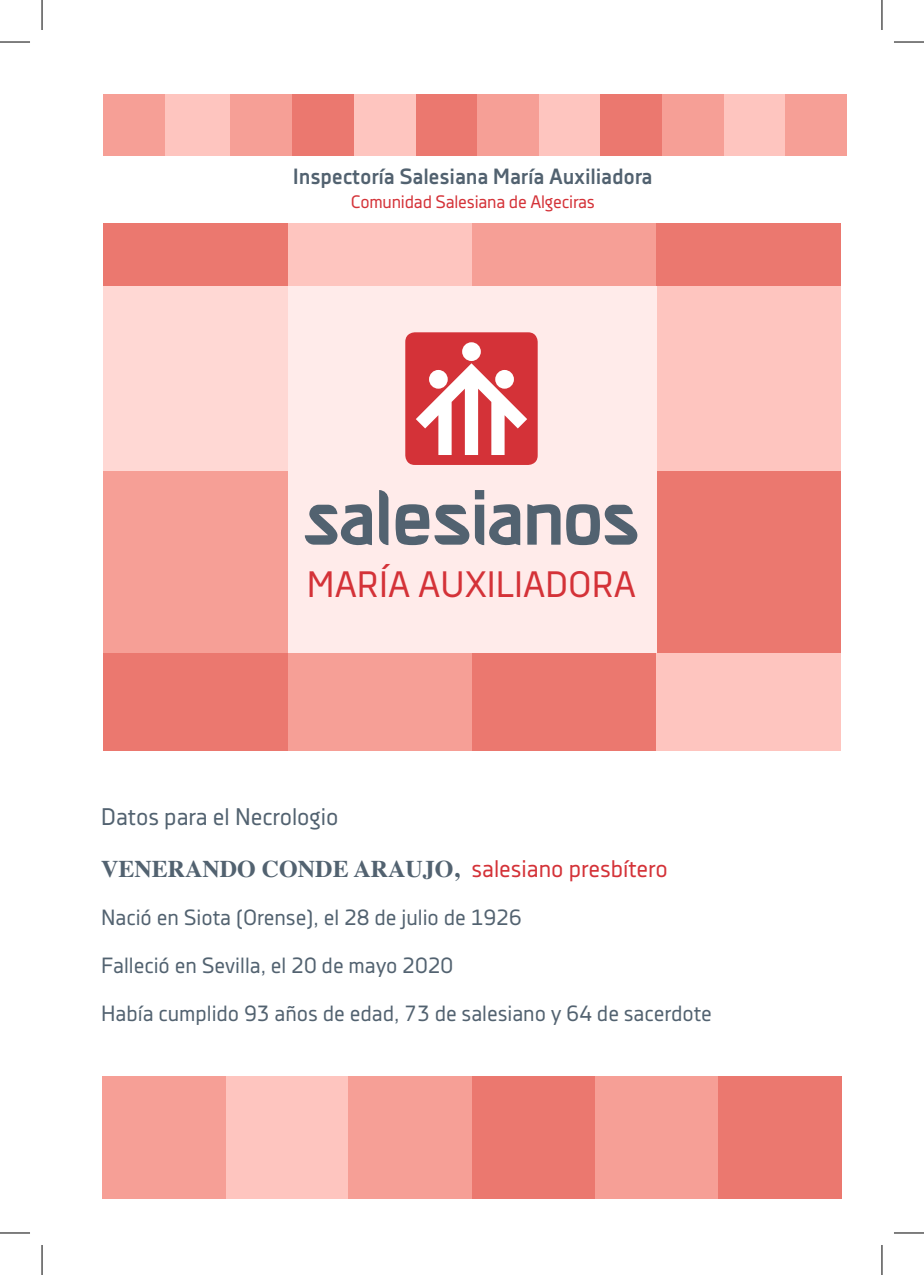
<style>
.page{position:relative;width:924px;height:1275px;background:#fff}
.page>*{position:absolute;margin:0;border:0;box-sizing:border-box;transform-origin:0 0}
.t1{font:36.6px "Decima Nova Pro";color:#d43238}
.textobase{font:700 24px "Times";color:#526270}
.textobase-2{font:24px "Decima Nova Pro";color:#526270}
.textobase-3{font:22px "Decima Nova Pro";color:#526270}
.t2{font:700 22px "Decima Nova Pro";letter-spacing:-.01em;color:#526270}
.t3{font:18px "Decima Nova Pro";letter-spacing:-.01em;color:#d43238}
.s1{font-family:"Decima Nova Pro";font-weight:400;color:#d43238}
</style>
<div class="page">
<div style="left:291px;top:94px;width:77px;height:62px;background:#eb786f"></div>
<div style="left:226px;top:1076px;width:123px;height:122px;background:#fec5bf"></div>
<div style="left:103px;top:1076px;width:123px;height:122px;background:#f69f96"></div>
<div style="left:349px;top:1076px;width:123px;height:122px;background:#f69f96"></div>
<div style="left:472px;top:1076px;width:123px;height:122px;background:#eb786f"></div>
<div style="left:595px;top:1076px;width:122px;height:122px;background:#f69f96"></div>
<div style="left:717px;top:1076px;width:123px;height:122px;background:#eb786f"></div>
<div style="left:155px;top:94px;width:76px;height:62px;background:#fec5bf"></div>
<div style="left:103px;top:94px;width:61px;height:62px;background:#f69f96"></div>
<div style="left:230px;top:94px;width:61px;height:62px;background:#f69f96"></div>
<div style="left:354px;top:94px;width:62px;height:62px;background:#fec5bf"></div>
<div style="left:416px;top:94px;width:61px;height:62px;background:#eb786f"></div>
<div style="left:539px;top:94px;width:61px;height:62px;background:#fec5bf"></div>
<div style="left:477px;top:94px;width:62px;height:62px;background:#f69f96"></div>
<div style="left:600px;top:94px;width:62px;height:62px;background:#eb786f"></div>
<div style="left:662px;top:94px;width:61px;height:62px;background:#f69f96"></div>
<div style="left:723px;top:94px;width:62px;height:62px;background:#fec5bf"></div>
<div style="left:785px;top:94px;width:61px;height:62px;background:#f69f96"></div>
<div style="left:656px;top:286px;width:184px;height:185px;background:#fec5bf"></div>
<div style="left:103px;top:286px;width:184px;height:185px;background:#ffd8d4"></div>
<div style="left:103px;top:471px;width:184px;height:185px;background:#f69f96"></div>
<div style="left:656px;top:471px;width:184px;height:185px;background:#eb786f"></div>
<div style="left:288px;top:286px;width:368px;height:370px;background:#ffebea"></div>
<div style="left:288px;top:223px;width:184px;height:63px;background:#fec5bf"></div>
<div style="left:288px;top:653px;width:184px;height:98px;background:#f69f96"></div>
<div style="left:472px;top:223px;width:242px;height:63px;background:#f69f96"></div>
<div style="left:472px;top:653px;width:242px;height:98px;background:#eb786f"></div>
<div style="left:656px;top:223px;width:184px;height:63px;background:#eb786f"></div>
<div style="left:656px;top:653px;width:184px;height:98px;background:#fec5bf"></div>
<div style="left:103px;top:223px;width:184px;height:63px;background:#eb786f"></div>
<div style="left:103px;top:653px;width:184px;height:98px;background:#eb786f"></div>
<div style="left:405px;top:332px;width:132px;height:133px;background:#d43238;border-radius:10px"></div>
<svg style="left:416px;top:342px;width:111px;height:113px"></svg>
<svg style="left:527px;top:504px;width:33px;height:40px"></svg>
<svg style="left:379px;top:490px;width:9px;height:55px"></svg>
<svg style="left:566px;top:504px;width:71px;height:41px"></svg>
<svg style="left:305px;top:504px;width:67px;height:42px"></svg>
<svg style="left:395px;top:490px;width:125px;height:56px"></svg>
<hr style="left:0;top:42px;width:30px;height:1px;background:#000">
<hr style="left:893px;top:42px;width:30px;height:1px;background:#000">
<hr style="left:0;top:1232px;width:30px;height:1px;background:#000">
<hr style="left:893px;top:1232px;width:30px;height:1px;background:#000">
<hr style="left:42px;top:0;width:1px;height:30px;background:#000">
<hr style="left:42px;top:1245px;width:1px;height:30px;background:#000">
<hr style="left:881px;top:0;width:1px;height:30px;background:#000">
<hr style="left:881px;top:1245px;width:1px;height:30px;background:#000">
<p class="t2" style="left:293px;top:164px;width:361px">Inspectoría Salesiana María Auxiliadora</p>
<p class="t3" style="left:350px;top:191px;width:245px">Comunidad Salesiana de Algeciras</p>
<h1 class="t1" style="left:307px;top:563px;width:330px">MARÍA AUXILIADORA</h1>
<p class="textobase-2" style="left:101px;top:803px;width:239px">Datos para el Necrologio</p>
<p class="textobase" style="left:101px;top:845px;width:568px">VENERANDO CONDE ARAUJO, <span class="s1">salesiano presbítero</span></p>
<p class="textobase-3" style="left:101px;top:904px;width:422px">Nació en Siota (Orense), el 28 de julio de 1926</p>
<p class="textobase-3" style="left:101px;top:952px;width:353px">Falleció en Sevilla, el 20 de mayo 2020</p>
<p class="textobase-3" style="left:101px;top:1000px;width:612px">Había cumplido 93 años de edad, 73 de salesiano y 64 de sacerdote</p>
</div>
